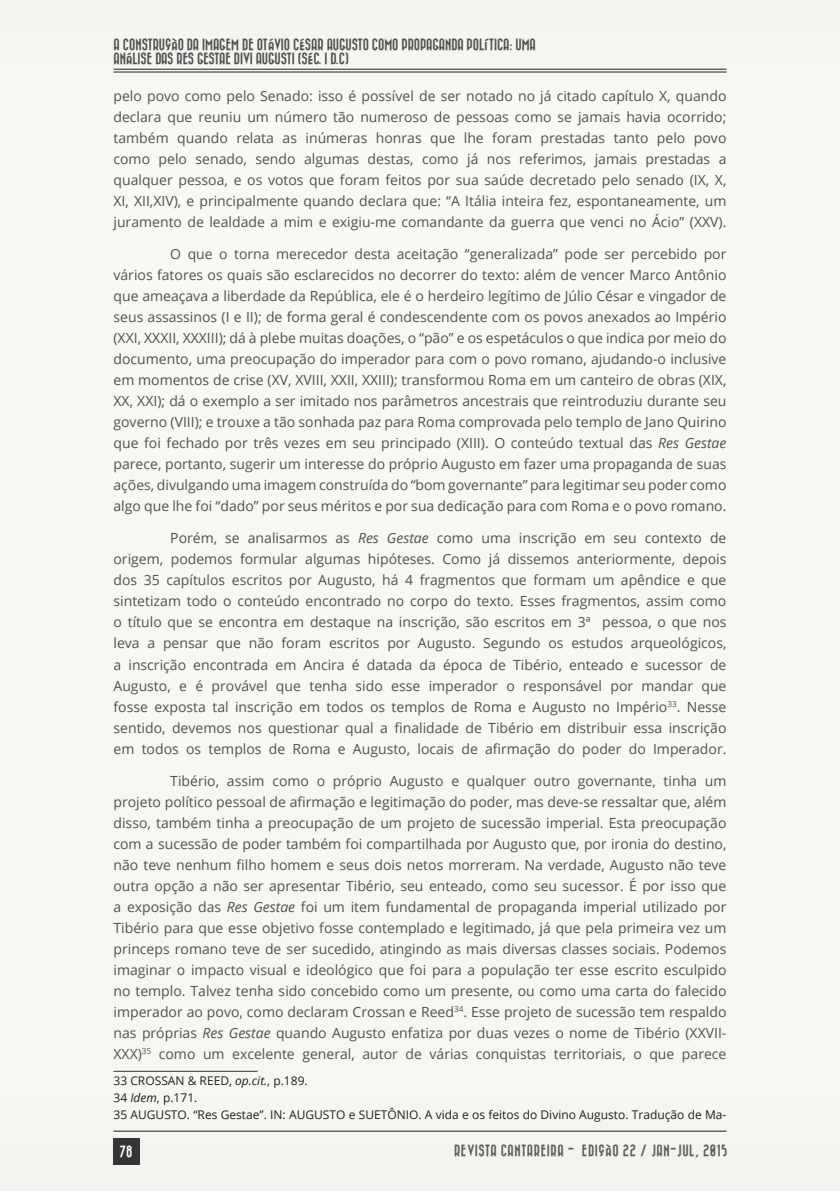
<style>
.page{position:relative;width:840px;height:1191px;background:#fff}
.page>*{position:absolute;margin:0;border:0;box-sizing:border-box;transform-origin:0 0}
.TEXTO{font:14px/21px "Open Sans";color:#515151;text-align:justify}
.t1{font:12px "Open Sans";color:#231f20}
.t2{font:12px/14px "Bazar";color:#515151}
.t3{font:12px "Bazar";letter-spacing:.05em;color:#5d5d5d}
.t4{font:12px "Bazar";color:#fff}
.s1{font-style:italic}
</style>
<div class="page">
<div style="left:0;top:0;width:839px;height:1190px;background:#f8f7f4"></div>
<hr style="left:113px;top:69px;width:613px;height:1px;background:#231f20">
<hr style="left:113px;top:72px;width:613px;height:1px;background:#231f20">
<hr style="left:113px;top:1130px;width:613px;height:1px;background:#231f20">
<div style="left:113px;top:1138px;width:26px;height:27px;background:#363536"></div>
<hr style="left:113px;top:1071px;width:144px;height:1px;background:#363536">
<p class="t2" style="left:113px;top:38px;width:423px">A CONSTRUÇÃO DA IMAGEM DE OTÁVIO CÉSAR AUGUSTO COMO PROPAGANDA POLÍTICA: UMA<br>ANÁLISE DAS RES GESTAE DIVI AUGUSTI (SÉC. I D.C)</p>
<p class="TEXTO" style="left:113px;top:85px;width:614px">pelo povo como pelo Senado: isso é possível de ser notado no já citado capítulo X, quando declara que reuniu um número tão numeroso de pessoas como se jamais havia ocorrido; também quando relata as inúmeras honras que lhe foram prestadas tanto pelo povo como pelo senado, sendo algumas destas, como já nos referimos, jamais prestadas a qualquer pessoa, e os votos que foram feitos por sua saúde decretado pelo senado (IX, X, XI, XII,XIV), e principalmente quando declara que: “A Itália inteira fez, espontaneamente, um juramento de lealdade a mim e exigiu-me comandante da guerra que venci no Ácio” (XXV).</p>
<p class="TEXTO" style="left:113px;top:243px;width:614px;text-indent:57px">O que o torna merecedor desta aceitação “generalizada” pode ser percebido por vários fatores os quais são esclarecidos no decorrer do texto: além de vencer Marco Antônio que ameaçava a liberdade da República, ele é o herdeiro legítimo de Júlio César e vingador de seus assassinos (I e II); de forma geral é condescendente com os povos anexados ao Império (XXI, XXXII, XXXIII); dá à plebe muitas doações, o “pão” e os espetáculos o que indica por meio do documento, uma preocupação do imperador para com o povo romano, ajudando-o inclusive em momentos de crise (XV, XVIII, XXII, XXIII); transformou Roma em um canteiro de obras (XIX, XX, XXI); dá o exemplo a ser imitado nos parâmetros ancestrais que reintroduziu durante seu governo (VIII); e trouxe a tão sonhada paz para Roma comprovada pelo templo de Jano Quirino que foi fechado por três vezes em seu principado (XIII). O conteúdo textual das <span class="s1">Res Gestae </span>parece, portanto, sugerir um interesse do próprio Augusto em fazer uma propaganda de suas ações, divulgando uma imagem construída do “bom governante” para legitimar seu poder como algo que lhe foi “dado” por seus méritos e por sua dedicação para com Roma e o povo romano.</p>
<p class="TEXTO" style="left:113px;top:527px;width:614px;text-indent:57px">Porém, se analisarmos as <span class="s1">Res Gestae</span> como uma inscrição em seu contexto de origem, podemos formular algumas hipóteses. Como já dissemos anteriormente, depois dos 35 capítulos escritos por Augusto, há 4 fragmentos que formam um apêndice e que sintetizam todo o conteúdo encontrado no corpo do texto. Esses fragmentos, assim como o título que se encontra em destaque na inscrição, são escritos em 3ª pessoa, o que nos leva a pensar que não foram escritos por Augusto. Segundo os estudos arqueológicos, a inscrição encontrada em Ancira é datada da época de Tibério, enteado e sucessor de Augusto, e é provável que tenha sido esse imperador o responsável por mandar que fosse exposta tal inscrição em todos os templos de Roma e Augusto no Império<sup>33</sup>. Nesse sentido, devemos nos questionar qual a finalidade de Tibério em distribuir essa inscrição em todos os templos de Roma e Augusto, locais de afirmação do poder do Imperador.</p>
<p class="TEXTO" style="left:113px;top:770px;width:614px;text-indent:57px">Tibério, assim como o próprio Augusto e qualquer outro governante, tinha um projeto político pessoal de afirmação e legitimação do poder, mas deve-se ressaltar que, além disso, também tinha a preocupação de um projeto de sucessão imperial. Esta preocupação com a sucessão de poder também foi compartilhada por Augusto que, por ironia do destino, não teve nenhum filho homem e seus dois netos morreram. Na verdade, Augusto não teve outra opção a não ser apresentar Tibério, seu enteado, como seu sucessor. É por isso que a exposição das <span class="s1">Res Gestae</span> foi um item fundamental de propaganda imperial utilizado por Tibério para que esse objetivo fosse contemplado e legitimado, já que pela primeira vez um princeps romano teve de ser sucedido, atingindo as mais diversas classes sociais. Podemos imaginar o impacto visual e ideológico que foi para a população ter esse escrito esculpido no templo. Talvez tenha sido concebido como um presente, ou como uma carta do falecido imperador ao povo, como declaram Crossan e Reed<sup>34</sup>. Esse projeto de sucessão tem respaldo nas próprias <span class="s1">Res Gestae</span> quando Augusto enfatiza por duas vezes o nome de Tibério (XXVII-XXX)<sup>35</sup> como um excelente general, autor de várias conquistas territoriais, o que parece</p>
<p class="t1" style="left:113px;top:1072px;width:196px">33 CROSSAN &amp; REED, <span class="s1">op.cit.</span>, p.189.</p>
<p class="t1" style="left:113px;top:1089px;width:85px">34 <span class="s1">Idem</span>, p.171.</p>
<p class="t1" style="left:113px;top:1106px;width:614px">35 AUGUSTO. “Res Gestae”. IN: AUGUSTO e SUETÔNIO. A vida e os feitos do Divino Augusto. Tradução de Ma-</p>
<p class="t4" style="left:119px;top:1145px;width:15px">78</p>
<p class="t3" style="left:454px;top:1143px;width:275px">REVISTA CANTAREIRA - EDIÇÃO 22 / JAN-JUL, 2015</p>
</div>
